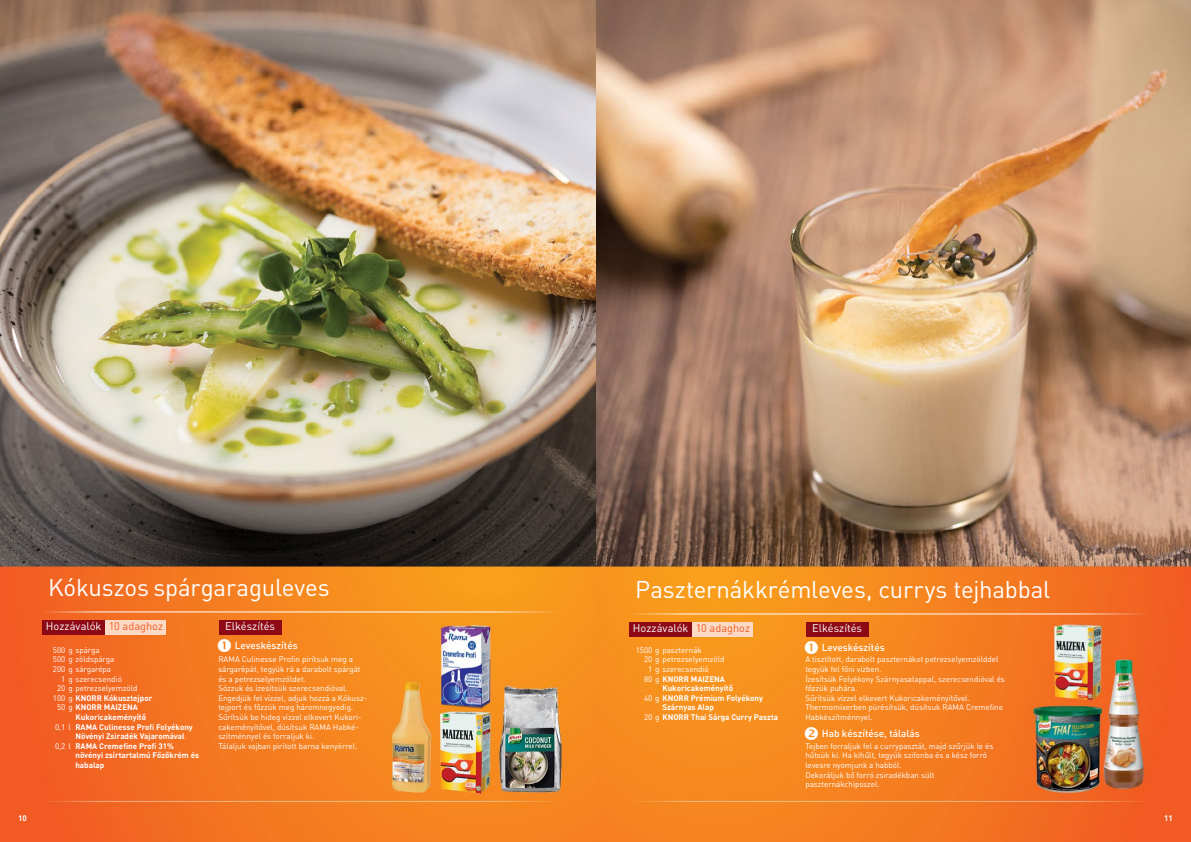
<style>
.page{position:relative;width:1191px;height:842px;background:#fff}
.page>*{position:absolute;margin:0;border:0;box-sizing:border-box;transform-origin:0 0}
.t1{font:24px "DIN Pro";letter-spacing:-.01em;color:#fff}
.t2{font:11px "DIN Pro";color:#fff}
.t3{font:500 10px "DIN Pro";color:#fff}
.t4{font:8px/9.6px "DIN Pro";color:#fff}
.t5{font:700 8px "DIN Pro";color:#fff}
.s1{color:#eb5a21}
.s2{font-weight:400}
</style>
<div class="page">
<img style="left:0;top:0;width:1191px;height:842px">
<div style="left:219px;top:620px;width:62px;height:14px;background:#8d0916"></div>
<div style="left:43px;top:620px;width:62px;height:14px;background:#8d0916"></div>
<div style="left:105px;top:620px;width:61px;height:14px;background:#fddac5"></div>
<hr style="left:36px;top:612px;width:523px;height:1px;background:#fff">
<div style="left:806px;top:622px;width:62px;height:14px;background:#8d0916"></div>
<div style="left:629px;top:622px;width:63px;height:14px;background:#8d0916"></div>
<div style="left:692px;top:622px;width:61px;height:14px;background:#fddac5"></div>
<hr style="left:623px;top:614px;width:523px;height:1px;background:#fff">
<svg style="left:218px;top:638px;width:13px;height:14px"></svg>
<svg style="left:805px;top:640px;width:13px;height:14px"></svg>
<svg style="left:805px;top:726px;width:13px;height:14px"></svg>
<h1 class="t1" style="left:48px;top:571px;width:283px">Kókuszos spárgaraguleves</h1>
<h2 class="t2" style="left:46px;top:619px;width:119px">Hozzávalók <span class="s1">10 adaghoz</span></h2>
<h2 class="t2" style="left:225px;top:619px;width:51px">Elkészítés</h2>
<p class="t4" style="left:53px;top:645px;width:48px">500 g spárga</p>
<p class="t4" style="left:53px;top:654px;width:63px">500 g zöldspárga</p>
<p class="t4" style="left:53px;top:664px;width:60px">200 g sárgarépa</p>
<p class="t4" style="left:61px;top:674px;width:62px">1 g szerecsendió</p>
<p class="t4" style="left:57px;top:683px;width:82px">20 g petrezselyemzöld</p>
<p class="t5" style="left:53px;top:692px;width:101px"><span class="s2">100 g</span> KNORR Kókusztejpor</p>
<p class="t5" style="left:57px;top:702px;width:82px"><span class="s2">50 g</span> KNORR MAIZENA</p>
<p class="t5" style="left:75px;top:712px;width:72px">Kukoricakeményítő</p>
<p class="t5" style="left:55px;top:721px;width:139px"><span class="s2">0,1 l</span> RAMA Culinesse Profi Folyékony</p>
<p class="t5" style="left:75px;top:731px;width:111px">Növényi Zsiradék Vajaromával</p>
<p class="t5" style="left:55px;top:740px;width:120px"><span class="s2">0,2 l</span> RAMA Cremefine Profi 31%</p>
<p class="t5" style="left:75px;top:750px;width:125px">növényi zsírtartalmú Főzőkrém és</p>
<p class="t5" style="left:75px;top:760px;width:30px">habalap</p>
<p class="t3" style="left:235px;top:638px;width:64px">Leveskészítés</p>
<p class="t4" style="left:218px;top:654px;width:150px">RAMA Culinesse Profin pirítsuk meg a sárgarépát, tegyük rá a darabolt spárgát és a petrezselyemzöldet.<br>Sózzuk és ízesítsük szerecsendióval.<br>Engedjük fel vízzel, adjuk hozzá a Kókusz&shy;tejport és főzzük meg háromnegyedig.<br>Sűrítsük be hideg vízzel elkevert Kukori&shy;cakeményítővel, dúsítsuk RAMA Habké&shy;szítménnyel és forraljuk ki.<br>Tálaljuk vajban pirított barna kenyérrel.</p>
<h1 class="t1" style="left:635px;top:573px;width:416px">Paszternákkrémleves, currys tejhabbal</h1>
<h2 class="t2" style="left:633px;top:621px;width:119px">Hozzávalók <span class="s1">10 adaghoz</span></h2>
<h2 class="t2" style="left:812px;top:621px;width:51px">Elkészítés</h2>
<p class="t4" style="left:636px;top:645px;width:68px">1500 g paszternák</p>
<p class="t4" style="left:644px;top:654px;width:82px">20 g petrezselyemzöld</p>
<p class="t4" style="left:648px;top:664px;width:62px">1 g szerecsendió</p>
<p class="t5" style="left:644px;top:673px;width:82px"><span class="s2">80 g</span> KNORR MAIZENA</p>
<p class="t5" style="left:662px;top:683px;width:72px">Kukoricakeményítő</p>
<p class="t5" style="left:644px;top:692px;width:120px"><span class="s2">40 g</span> KNORR Prémium Folyékony</p>
<p class="t5" style="left:662px;top:702px;width:53px">Szárnyas Alap</p>
<p class="t5" style="left:644px;top:712px;width:135px"><span class="s2">20 g</span> KNORR Thai Sárga Curry Paszta</p>
<p class="t3" style="left:821px;top:640px;width:64px">Leveskészítés</p>
<p class="t4" style="left:805px;top:654px;width:201px">A tisztított, darabolt paszternákot petrezselyemzölddel tegyük fel főni vízben.<br>Ízesítsük Folyékony Szárnyasalappal, szerecsendióval és főzzük puhára.<br>Sűrítsük vízzel elkevert Kukoricakeményítővel.<br>Thermomixerben pürésítsük, dúsítsuk RAMA Cremefine Habkészítménnyel.</p>
<p class="t3" style="left:821px;top:726px;width:100px">Hab készítése, tálalás</p>
<p class="t4" style="left:805px;top:741px;width:189px">Tejben forraljuk fel a currypasztát, majd szűrjük le és hűtsük ki. Ha kihűlt, tegyük szifonba és a kész forró levesre nyomjunk a habból.<br>Dekoráljuk bő forró zsiradékban sült paszternákchipsszel.</p>
<p class="t5" style="left:18px;top:813px;width:10px">10</p>
<p class="t5" style="left:1164px;top:813px;width:10px">11</p>
</div>
